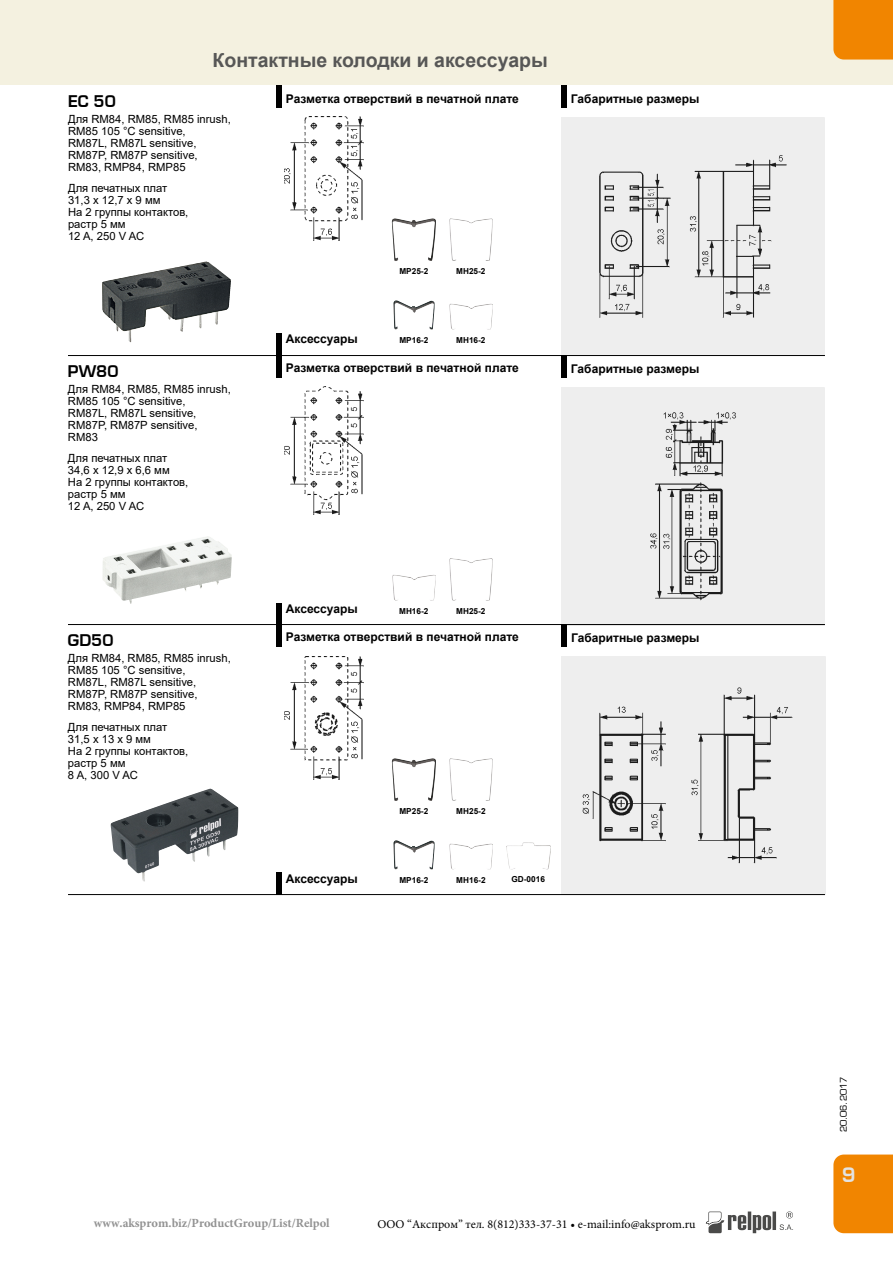
<style>
.page{position:relative;width:893px;height:1263px;background:#fff}
.page>*{position:absolute;margin:0;border:0;box-sizing:border-box;transform-origin:0 0}
.t1{font:700 19.5px "Arial";color:#575756}
.t2{font:700 19.5px "Euromode";color:#e3e3e3}
.t3{font:700 15.75px "Euromode";color:#000}
.t4{font:700 12.45px "Minion Pro";color:#929292}
.t5{font:700 12px "Arial";color:#000}
.t6{font:12px "Minion Pro";color:#000}
.t7{font:11.25px/12px "Arial";color:#000}
.t8{font:9px "Euromode";color:#000}
.t9{font:700 8.25px "Arial";color:#000}
</style>
<div class="page">
<svg style="left:706px;top:1211px;width:87px;height:22px"></svg>
<div style="left:0;top:0;width:893px;height:85px;background:#f4f1e0"></div>
<div style="left:833px;top:1154px;width:60px;height:79px;background:#f18500"></div>
<div style="left:833px;top:0;width:60px;height:60px;background:#f18500"></div>
<img style="left:561px;top:387px;width:264px;height:237px">
<img style="left:561px;top:117px;width:264px;height:238px">
<div style="left:561px;top:85px;width:6px;height:22px;background:#000"></div>
<div style="left:276px;top:333px;width:6px;height:22px;background:#000"></div>
<div style="left:561px;top:355px;width:6px;height:22px;background:#000"></div>
<div style="left:276px;top:603px;width:6px;height:22px;background:#000"></div>
<div style="left:276px;top:355px;width:6px;height:22px;background:#000"></div>
<div style="left:276px;top:85px;width:6px;height:22px;background:#000"></div>
<img style="left:284px;top:117px;width:80px;height:123px">
<img style="left:284px;top:387px;width:80px;height:128px">
<img style="left:102px;top:261px;width:104px;height:81px">
<img style="left:102px;top:536px;width:130px;height:68px">
<img style="left:449px;top:304px;width:44px;height:26px">
<img style="left:449px;top:218px;width:44px;height:43px">
<img style="left:393px;top:300px;width:41px;height:29px">
<img style="left:392px;top:218px;width:44px;height:43px">
<img style="left:392px;top:575px;width:44px;height:26px">
<img style="left:449px;top:558px;width:44px;height:43px">
<img style="left:561px;top:656px;width:264px;height:238px">
<div style="left:561px;top:624px;width:6px;height:22px;background:#000"></div>
<div style="left:276px;top:872px;width:6px;height:22px;background:#000"></div>
<div style="left:276px;top:624px;width:6px;height:22px;background:#000"></div>
<img style="left:284px;top:656px;width:80px;height:123px">
<img style="left:111px;top:789px;width:127px;height:92px">
<img style="left:506px;top:842px;width:45px;height:27px">
<img style="left:449px;top:843px;width:44px;height:26px">
<img style="left:449px;top:758px;width:44px;height:43px">
<img style="left:393px;top:840px;width:42px;height:29px">
<img style="left:392px;top:758px;width:44px;height:43px">
<hr style="left:68px;top:624px;width:757px;height:1px;background:#000">
<hr style="left:68px;top:355px;width:757px;height:1px;background:#000">
<hr style="left:68px;top:894px;width:757px;height:1px;background:#000">
<h1 class="t1" style="left:213px;top:46px;width:337px">Контактные колодки и аксессуары</h1>
<h2 class="t3" style="left:68px;top:92px;width:49px">EC 50</h2>
<p class="t7" style="left:68px;top:113px;width:164px">Для RM84, RM85, RM85 inrush,<br>RM85 105 °C sensitive,<br>RM87L, RM87L sensitive,<br>RM87P, RM87P sensitive,<br>RM83, RMP84, RMP85</p>
<p class="t7" style="left:68px;top:182px;width:122px">Для печатных плат<br>31,3 x 12,7 x 9 мм<br>На 2 группы контактов, растр 5 мм<br>12 A, 250 V AC</p>
<h2 class="t3" style="left:68px;top:361px;width:52px">PW80</h2>
<p class="t7" style="left:68px;top:383px;width:164px">Для RM84, RM85, RM85 inrush,<br>RM85 105 °C sensitive,<br>RM87L, RM87L sensitive,<br>RM87P, RM87P sensitive,<br>RM83</p>
<p class="t7" style="left:68px;top:452px;width:122px">Для печатных плат<br>34,6 x 12,9 x 6,6 мм<br>На 2 группы контактов, растр 5 мм<br>12 A, 250 V AC</p>
<p class="t5" style="left:286px;top:90px;width:235px">Разметка отверствий в печатной плате</p>
<p class="t5" style="left:286px;top:330px;width:73px">Аксессуары</p>
<p class="t9" style="left:399px;top:265px;width:30px">MP25-2</p>
<p class="t9" style="left:399px;top:334px;width:30px">MP16-2</p>
<p class="t9" style="left:456px;top:265px;width:31px">MH25-2</p>
<p class="t9" style="left:456px;top:334px;width:31px">MH16-2</p>
<p class="t5" style="left:286px;top:360px;width:235px">Разметка отверствий в печатной плате</p>
<p class="t5" style="left:571px;top:90px;width:130px">Габаритные размеры</p>
<p class="t5" style="left:571px;top:360px;width:130px">Габаритные размеры</p>
<h2 class="t3" style="left:68px;top:631px;width:47px">GD50</h2>
<p class="t7" style="left:68px;top:652px;width:164px">Для RM84, RM85, RM85 inrush,<br>RM85 105 °C sensitive,<br>RM87L, RM87L sensitive,<br>RM87P, RM87P sensitive,<br>RM83, RMP84, RMP85</p>
<p class="t7" style="left:68px;top:721px;width:122px">Для печатных плат<br>31,5 x 13 x 9 мм<br>На 2 группы контактов, растр 5 мм<br>8 A, 300 V AC</p>
<p class="t5" style="left:286px;top:601px;width:73px">Аксессуары</p>
<p class="t9" style="left:399px;top:605px;width:31px">MH16-2</p>
<p class="t9" style="left:456px;top:605px;width:31px">MH25-2</p>
<p class="t5" style="left:286px;top:629px;width:235px">Разметка отверствий в печатной плате</p>
<p class="t5" style="left:571px;top:629px;width:130px">Габаритные размеры</p>
<p class="t5" style="left:286px;top:870px;width:73px">Аксессуары</p>
<p class="t9" style="left:399px;top:805px;width:30px">MP25-2</p>
<p class="t9" style="left:399px;top:874px;width:30px">MP16-2</p>
<p class="t9" style="left:456px;top:805px;width:31px">MH25-2</p>
<p class="t9" style="left:456px;top:874px;width:31px">MH16-2</p>
<p class="t9" style="left:511px;top:874px;width:35px">GD-0016</p>
<p class="t4" style="left:94px;top:1214px;width:237px">www.aksprom.biz/ProductGroup/List/Relpol</p>
<p class="t6" style="left:378px;top:1216px;width:319px">ООО “Акспром” тел. 8(812)333-37-31 • e-mail:info@aksprom.ru</p>
<p class="t8" style="left:838px;top:1132px;width:57px;rotate:-90deg">20.06.2017</p>
<h1 class="t2" style="left:842px;top:1163px;width:15px">9</h1>
</div>
